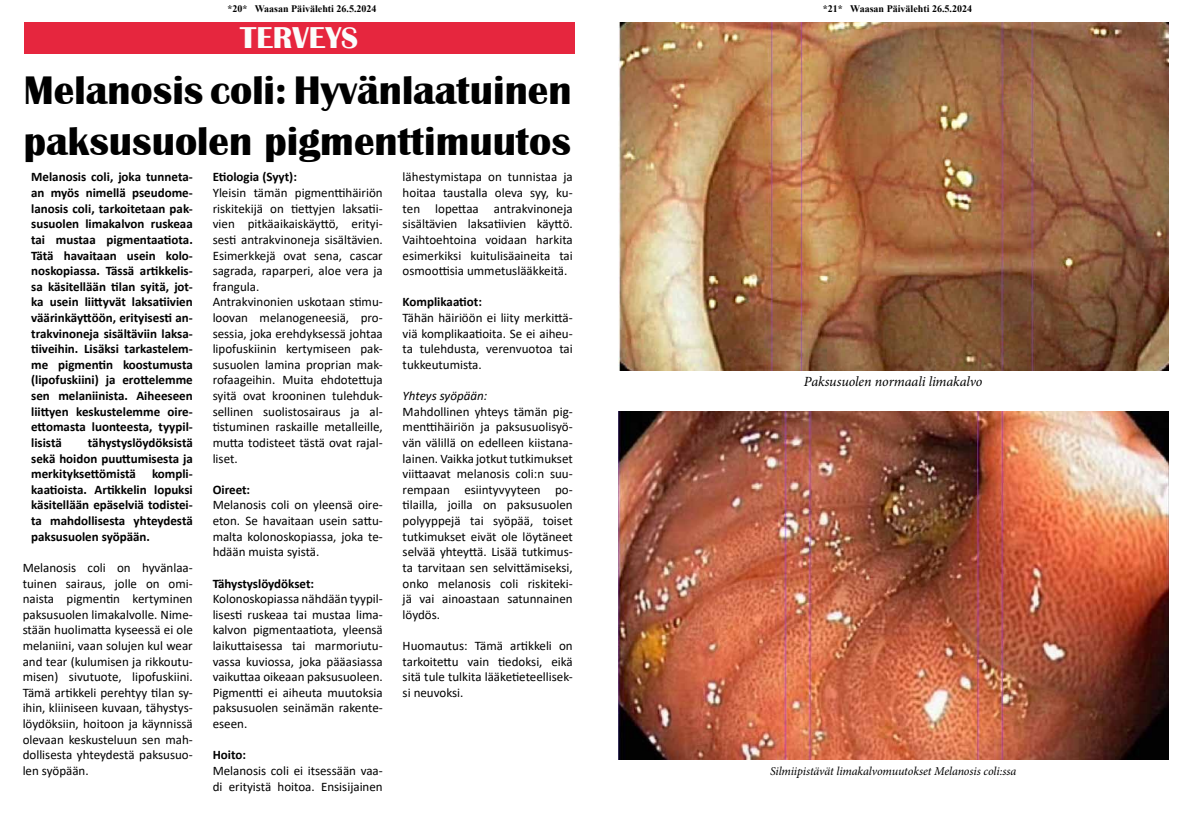
<style>
.page{position:relative;width:1191px;height:823px;background:#fff}
.page>*{position:absolute;margin:0;border:0;box-sizing:border-box;transform-origin:0 0}
.t1{font:700 41px/50.4px "Britannic";color:#000}
.t2{font:700 31px "Britannic";color:#fbfdfc}
.t3{font:italic 14px "Minion Pro";letter-spacing:-.01em;color:#000}
.t4{font:13px/15.6px "Calibri";color:#000;text-align:justify}
.t5{font:700 13px/15.6px "Calibri";color:#000;text-align:justify}
.t6{font:italic 13px "Calibri";color:#000}
.t7{font:italic 12px "Minion Pro";letter-spacing:-.01em;color:#000}
.t8{font:700 10px "Times New Roman";color:#000}
</style>
<div class="page">
<div style="left:24px;top:23px;width:550px;height:31px;background:#e6263e"></div>
<img style="left:618px;top:23px;width:550px;height:347px">
<img style="left:618px;top:411px;width:550px;height:347px">
<p class="t8" style="left:227px;top:2px;width:150px">*20* Waasan Päivälehti 26.5.2024</p>
<p class="t8" style="left:823px;top:2px;width:150px">*21* Waasan Päivälehti 26.5.2024</p>
<h2 class="t2" style="left:240px;top:20px;width:119px">TERVEYS</h2>
<h1 class="t1" style="left:24px;top:66px;width:549px">Melanosis coli: Hyvänlaatuinen paksusuolen pigmenttimuutos</h1>
<p class="t5" style="left:31px;top:169px;width:163px">Melanosis coli, joka tunneta&shy;an myös nimellä pseudome&shy;lanosis coli, tarkoitetaan pak&shy;susuolen limakalvon ruskeaa tai mustaa pigmentaatiota.<br>Tätä havaitaan usein kolo&shy;noskopiassa. Tässä artikkelis&shy;sa käsitellään tilan syitä, jot&shy;ka usein liittyvät laksatiivien väärinkäyttöön, erityisesti an&shy;trakvinoneja sisältäviin laksa&shy;tiiveihin. Lisäksi tarkastelem&shy;me pigmentin koostumusta (lipofuskiini) ja erottelemme sen melaniinista. Aiheeseen liittyen keskustelemme oire&shy;ettomasta luonteesta, tyypil&shy;lisistä</p>
<p class="t5" style="left:213px;top:169px;width:86px">Etiologia (Syyt):</p>
<p class="t4" style="left:213px;top:184px;width:172px;text-align:left">Yleisin tämän pigmenttihäiriön riskitekijä on tiettyjen laksatii&shy;vien pitkäaikaiskäyttö, erityi&shy;sesti antrakvinoneja sisältävien.<br>Esimerkkejä ovat sena, cascar sagrada, raparperi, aloe vera ja frangula.<br>Antrakvinonien uskotaan stimu&shy;loovan melanogeneesiä, pro&shy;sessia, joka erehdyksessä johtaa lipofuskiinin kertymiseen pak&shy;susuolen lamina proprian mak&shy;rofaageihin. Muita ehdotettuja syitä ovat krooninen tulehduk&shy;sellinen suolistosairaus ja al&shy;tistuminen raskaille metalleille, mutta todisteet tästä ovat rajal&shy;liset.</p>
<p class="t5" style="left:213px;top:481px;width:39px">Oireet:</p>
<p class="t4" style="left:213px;top:496px;width:172px">Melanosis coli on yleensä oire&shy;eton. Se havaitaan usein sattu&shy;malta kolonoskopiassa, joka te&shy;hdään muista syistä.</p>
<p class="t5" style="left:213px;top:575px;width:103px">Tähystyslöydökset:</p>
<p class="t4" style="left:213px;top:590px;width:172px">Kolonoskopiassa nähdään tyypil&shy;lisesti ruskeaa tai mustaa lima&shy;kalvon pigmentaatiota, yleensä laikuttaisessa tai marmoriutu&shy;vassa kuviossa, joka pääasiassa vaikuttaa oikeaan paksusuoleen.<br>Pigmentti ei aiheuta muutoksia paksusuolen seinämän rakente&shy;eseen.</p>
<p class="t5" style="left:213px;top:746px;width:35px">Hoito:</p>
<p class="t4" style="left:213px;top:762px;width:172px">Melanosis coli ei itsessään vaa&shy;di erityistä hoitoa. Ensisijainen</p>
<p class="t4" style="left:403px;top:169px;width:172px">lähestymistapa on tunnistaa ja hoitaa taustalla oleva syy, ku&shy;ten lopettaa antrakvinoneja sisältävien laksatiivien käyttö.<br>Vaihtoehtoina voidaan harkita esimerkiksi kuitulisäaineita tai osmoottisia ummetuslääkkeitä.</p>
<p class="t5" style="left:403px;top:294px;width:81px">Komplikaatiot:</p>
<p class="t4" style="left:403px;top:309px;width:172px">Tähän häiriöön ei liity merkittä&shy;viä komplikaatioita. Se ei aiheu&shy;ta tulehdusta, verenvuotoa tai tukkeutumista.</p>
<p class="t6" style="left:403px;top:386px;width:86px">Yhteys syöpään:</p>
<p class="t4" style="left:403px;top:403px;width:172px">Mahdollinen yhteys tämän pig&shy;menttihäiriön ja paksusuolisyö&shy;vän välillä on edelleen kiistana&shy;lainen. Vaikka jotkut tutkimukset viittaavat melanosis coli:n suu&shy;rempaan esiintyvyyteen po&shy;tilailla, joilla on paksusuolen polyyppejä tai syöpää, toiset tutkimukset eivät ole löytäneet selvää yhteyttä. Lisää tutkimus&shy;ta tarvitaan sen selvittämiseksi, onko melanosis coli riskiteki&shy;jä vai ainoastaan satunnainen löydös.</p>
<p class="t4" style="left:403px;top:637px;width:172px">Huomautus: Tämä artikkeli on tarkoitettu vain tiedoksi, eikä sitä tule tulkita lääketieteellisek&shy;si neuvoksi.</p>
<p class="t5" style="left:31px;top:434px;width:163px;text-indent:57px">tähystyslöydöksistä sekä hoidon puuttumisesta ja merkityksettömistä kompli&shy;kaatioista. Artikkelin lopuksi käsitellään epäselviä todistei&shy;ta mahdollisesta yhteydestä paksusuolen syöpään.</p>
<p class="t4" style="left:23px;top:559px;width:172px">Melanosis coli on hyvänlaa&shy;tuinen sairaus, jolle on omi&shy;naista pigmentin kertyminen paksusuolen limakalvolle. Nime&shy;stään huolimatta kyseessä ei ole melaniini, vaan solujen kul wear and tear (kulumisen ja rikkoutu&shy;misen) sivutuote, lipofuskiini.<br>Tämä artikkeli perehtyy tilan sy&shy;ihin, kliiniseen kuvaan, tähystys&shy;löydöksiin, hoitoon ja käynnissä olevaan keskusteluun sen mah&shy;dollisesta yhteydestä paksusuo&shy;len syöpään.</p>
<p class="t3" style="left:804px;top:372px;width:180px">Paksusuolen normaali limakalvo</p>
<p class="t7" style="left:770px;top:762px;width:248px">Silmiipistävät limakalvomuutokset Melanosis coli:ssa</p>
</div>
